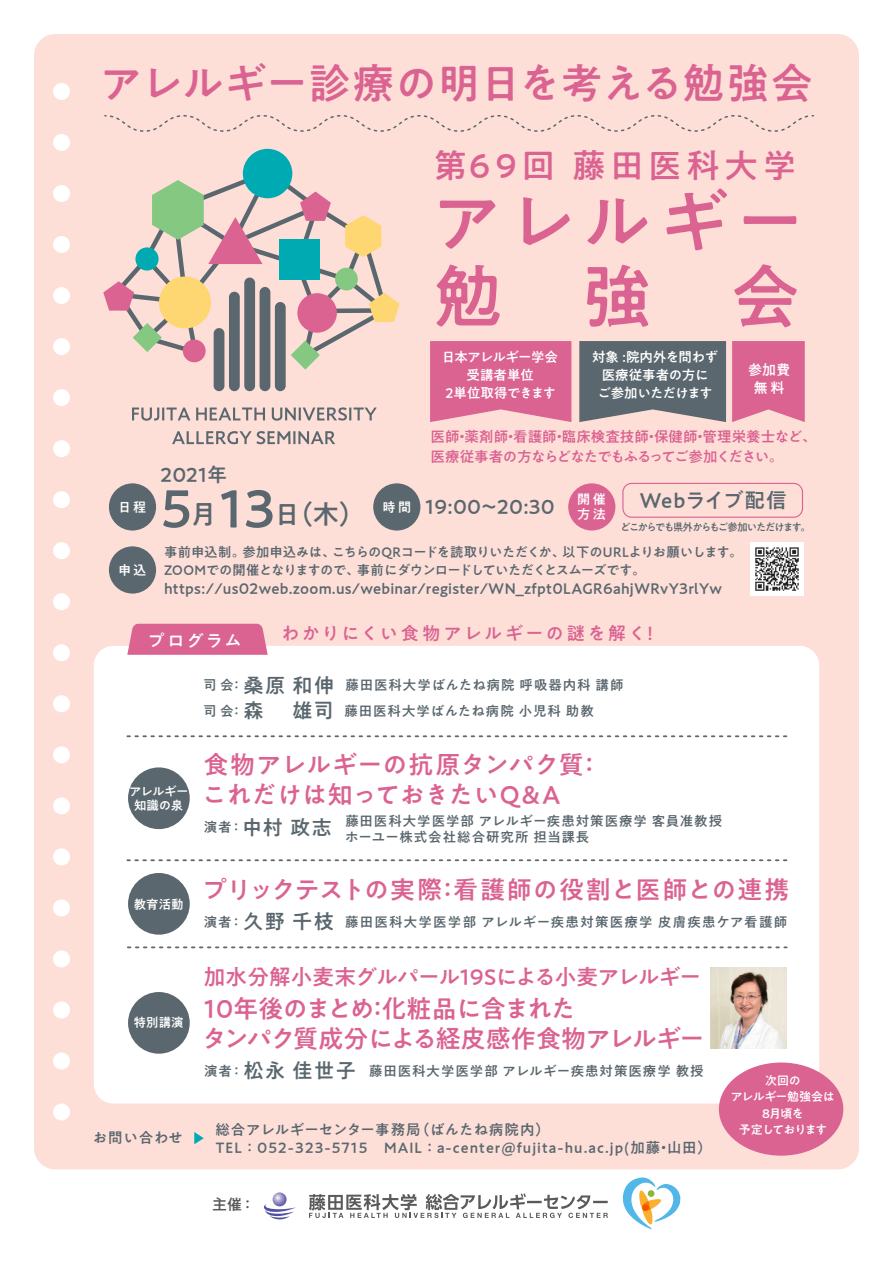
<style>
.page{position:relative;width:893px;height:1263px;background:#fff}
.page>*{position:absolute;margin:0;border:0;box-sizing:border-box;transform-origin:0 0}
.t1{font:500 69px/75px "PA1 Gothic Std";letter-spacing:.115em;color:#db6392}
.t2{font:500 42px "PA1 Gothic Std";letter-spacing:-.005em;color:#db6392}
.t3{font:500 33.3px "PA1 Gothic Std";letter-spacing:.15em;color:#db6392}
.t4{font:500 26.25px "PA1 Gothic Std";color:#5a676e}
.t5{font:500 25.05px/30px "PA1 Gothic Std";letter-spacing:-.005em;color:#db6392}
.t6{font:500 25.05px/30px "PA1 Gothic Std";letter-spacing:-.035em;color:#db6392}
.t7{font:500 21.75px "PA1 Gothic Std";letter-spacing:-.025em;color:#db6392}
.t8{font:500 20.55px "PA1 Gothic Std";letter-spacing:-.015em;color:#5a676e}
.t9{font:500 20.25px "PA1 Gothic Std";color:#5a676e}
.t10{font:500 19.65px "PA1 Gothic Std";color:#5a676e}
.t11{font:500 18px "PA1 Gothic Std";letter-spacing:.14em;color:#db6392}
.t12{font:500 17.1px "PA1 Gothic Std";letter-spacing:.125em;color:#fff}
.t13{font:500 15px "PA1 Gothic Std";color:#5a5a5d}
.t14{font:500 14.85px "PA1 Gothic Std";letter-spacing:.015em;color:#5a676e}
.t15{font:500 14.55px/18.5px "PA1 Gothic Std";letter-spacing:.07em;color:#5a676e}
.t16{font:500 14.55px/19.5px "PA1 Gothic Std";letter-spacing:-.005em;color:#db6392}
.t17{font:500 14.1px/18px "PA1 Gothic Std";color:#fff;text-align:center}
.t18{font:500 13.5px/25.5px "PA1 Gothic Std";letter-spacing:.07em;color:#5a676e}
.t19{font:500 13.5px/18px "PA1 Gothic Std";letter-spacing:-.02em;color:#fff;text-align:center}
.t20{font:500 13.5px "PA1 Gothic Std";letter-spacing:.09em;color:#5a676e}
.t21{font:500 13.35px/17.9px "PA1 Gothic Std";letter-spacing:-.045em;color:#5a676e}
.t22{font:500 13.2px "PA1 Gothic Std";letter-spacing:.18em;color:#fff}
.t23{font:500 12.45px/14.2px "PA1 Gothic Std";letter-spacing:-.03em;color:#fff;text-align:center}
.t24{font:500 12.45px "PA1 Gothic Std";letter-spacing:.005em;color:#fff}
.t25{font:500 12px/16.5px "PA1 Gothic Std";letter-spacing:-.055em;color:#fff;text-align:center}
.t26{font:500 10.5px "PA1 Gothic Std";letter-spacing:-.145em;color:#5a676e}
.s1{font-size:52.5px}
.s2{font-size:13.2px;color:#fff}
.s3{font-size:20.25px}
.s4{font-size:13.5px}
</style>
<div class="page">
<div style="left:34px;top:34px;width:825px;height:1135px;background:#fddfd8"></div>
<svg style="left:103px;top:114px;width:712px;height:19px;background:#f6d9d3"></svg>
<div style="left:94px;top:646px;width:725px;height:457px;background:#fff;border-radius:19px"></div>
<svg style="left:430px;top:341px;width:141px;height:81px;background:#dd6c97"></svg>
<svg style="left:732px;top:341px;width:73px;height:81px;background:#dd6d97"></svg>
<svg style="left:579px;top:341px;width:147px;height:81px;background:#667076"></svg>
<svg style="left:273px;top:1192px;width:14px;height:14px"></svg>
<svg style="left:264px;top:1204px;width:31px;height:15px"></svg>
<svg style="left:309px;top:1193px;width:299px;height:25px"></svg>
<svg style="left:623px;top:1177px;width:57px;height:52px"></svg>
<svg style="left:127px;top:624px;width:141px;height:31px;background:#dc6a96"></svg>
<div style="left:214px;top:328px;width:10px;height:63px;background:#5a676e;border-radius:5px"></div>
<div style="left:229px;top:292px;width:11px;height:99px;background:#5a676e;border-radius:5px"></div>
<div style="left:244px;top:278px;width:11px;height:113px;background:#5a676e;border-radius:5px"></div>
<div style="left:260px;top:287px;width:10px;height:104px;background:#5a676e;border-radius:5px"></div>
<div style="left:275px;top:302px;width:11px;height:89px;background:#5a676e;border-radius:5px"></div>
<svg style="left:113px;top:170px;width:275px;height:187px;background:#e0c9c5"></svg>
<svg style="left:132px;top:407px;width:58px;height:14px"></svg>
<svg style="left:196px;top:407px;width:69px;height:13px"></svg>
<svg style="left:272px;top:407px;width:105px;height:14px"></svg>
<svg style="left:172px;top:431px;width:163px;height:13px;background:#c0b2b0"></svg>
<div style="left:243px;top:149px;width:49px;height:49px;background:#00aab3;border-radius:50%"></div>
<div style="left:135px;top:247px;width:24px;height:24px;background:#00aab3;border-radius:50%"></div>
<div style="left:159px;top:276px;width:52px;height:52px;background:#fed672;border-radius:50%"></div>
<div style="left:183px;top:339px;width:23px;height:23px;background:#db6392;border-radius:50%"></div>
<div style="left:297px;top:293px;width:40px;height:40px;background:#db6392;border-radius:50%"></div>
<div style="left:335px;top:268px;width:23px;height:22px;background:#84c882;border-radius:50%"></div>
<div style="left:279px;top:239px;width:41px;height:41px;background:#00aab3"></div>
<svg style="left:133px;top:323px;width:29px;height:29px"></svg>
<svg style="left:291px;top:340px;width:29px;height:30px"></svg>
<svg style="left:300px;top:192px;width:31px;height:29px"></svg>
<svg style="left:369px;top:293px;width:31px;height:29px"></svg>
<svg style="left:103px;top:281px;width:31px;height:30px"></svg>
<svg style="left:152px;top:180px;width:110px;height:84px;background:#c4bcae"></svg>
<svg style="left:345px;top:215px;width:36px;height:42px;background:#f9d589"></svg>
<svg style="left:194px;top:1132px;width:10px;height:12px"></svg>
<div style="left:719px;top:1062px;width:124px;height:94px;background:#db6392;border-radius:50%"></div>
<div style="left:109px;top:483px;width:47px;height:47px;background:#5a676e;border-radius:50%"></div>
<div style="left:373px;top:483px;width:47px;height:47px;background:#5a676e;border-radius:50%"></div>
<div style="left:109px;top:546px;width:47px;height:47px;background:#5a676e;border-radius:50%"></div>
<div style="left:622px;top:483px;width:181px;height:35px;border:1px solid #db6392;border-radius:9px"></div>
<div style="left:568px;top:483px;width:47px;height:47px;background:#db6392;border-radius:50%"></div>
<svg style="left:127px;top:859px;width:660px;height:2px"></svg>
<svg style="left:127px;top:735px;width:660px;height:2px"></svg>
<svg style="left:128px;top:946px;width:659px;height:2px"></svg>
<div style="left:128px;top:767px;width:62px;height:62px;background:#5a676e;border-radius:50%"></div>
<div style="left:128px;top:873px;width:62px;height:62px;background:#5a676e;border-radius:50%"></div>
<div style="left:128px;top:992px;width:62px;height:62px;background:#5a676e;border-radius:50%"></div>
<img style="left:711px;top:967px;width:76px;height:82px">
<img style="left:750px;top:542px;width:53px;height:53px">
<h2 class="t2" style="left:100px;top:58px;width:714px">アレルギー診療の明日を考える勉強会</h2>
<h3 class="t3" style="left:434px;top:146px;width:364px">第69回 藤田医科大学</h3>
<h1 class="t1" style="left:433px;top:190px;width:373px">アレルギー勉強会</h1>
<p class="t19" style="left:442px;top:349px;width:118px">日本アレルギー学会受講者単位<br>2単位取得できます</p>
<p class="t19" style="left:592px;top:349px;width:128px">対象 :院内外を問わず医療従事者の方に<br>ご参加いただけます</p>
<p class="t17" style="left:748px;top:362px;width:44px">参加費無料</p>
<p class="t22" style="left:118px;top:499px;width:30px">日程</p>
<p class="t22" style="left:118px;top:562px;width:30px">申込</p>
<p class="t16" style="left:431px;top:428px;width:388px">医師・薬剤師・看護師・臨床検査技師・保健師・管理栄養士など、医療従事者の方ならどなたでもふるってご参加ください。</p>
<h3 class="t10" style="left:161px;top:463px;width:68px">2021年</h3>
<h3 class="t4" style="left:161px;top:499px;width:206px"><span class="s1">5</span>月<span class="s1">13</span>日（木）</h3>
<h3 class="t10" style="left:382px;top:495px;width:174px"><span class="s2">時間</span> 19:00～20:30</h3>
<p class="t22" style="left:577px;top:492px;width:30px">開催</p>
<h3 class="t8" style="left:639px;top:488px;width:149px">Webライブ配信</h3>
<p class="t22" style="left:577px;top:506px;width:30px">方法</p>
<p class="t26" style="left:620px;top:521px;width:192px">どこからでも県外からもご参加いただけます。</p>
<p class="t21" style="left:164px;top:544px;width:580px">事前申込制。参加申込みは、こちらのQRコードを読取りいただくか、以下のURLよりお願いします。<br>ZOOMでの開催となりますので、事前にダウンロードしていただくとスムーズです。</p>
<p class="t14" style="left:164px;top:580px;width:560px">https://us02web.zoom.us/webinar/register/WN_zfpt0LAGR6ahjWRvY3rlYw</p>
<p class="t12" style="left:148px;top:631px;width:96px">プログラム</p>
<h3 class="t11" style="left:281px;top:622px;width:379px">わかりにくい食物アレルギーの謎を解く！</h3>
<p class="t23" style="left:129px;top:785px;width:61px">アレルギー知識の泉</p>
<p class="t24" style="left:134px;top:897px;width:51px">教育活動</p>
<p class="t24" style="left:134px;top:1015px;width:51px">特別講演</p>
<p class="t15" style="left:93px;top:1129px;width:92px">お問い合わせ</p>
<p class="t18" style="left:203px;top:673px;width:422px">司会： <span class="s3">桑原 和伸</span> 藤田医科大学ばんたね病院 呼吸器内科 講師司会： <span class="s3">森　 雄司</span> 藤田医科大学ばんたね病院 小児科 助教</p>
<h3 class="t5" style="left:202px;top:751px;width:402px">食物アレルギーの抗原タンパク質：これだけは知っておきたいQ＆A</h3>
<h3 class="t9" style="left:204px;top:815px;width:130px"><span class="s4">演者：</span> 中村政志</h3>
<p class="t18" style="left:345px;top:813px;width:379px;line-height:16.5px">藤田医科大学医学部 アレルギー疾患対策医療学 客員准教授ホーユー株式会社総合研究所 担当課長</p>
<h3 class="t5" style="left:202px;top:877px;width:589px">プリックテストの実際：看護師の役割と医師との連携</h3>
<p class="t20" style="left:204px;top:913px;width:585px">演者： <span class="s3">久野 千枝</span> 藤田医科大学医学部 アレルギー疾患対策医療学 皮膚疾患ケア看護師</p>
<h3 class="t7" style="left:204px;top:964px;width:499px">加水分解小麦末グルパール19Sによる小麦アレルギー</h3>
<h3 class="t6" style="left:202px;top:996px;width:504px">10年後のまとめ：化粧品に含まれた<br>タンパク質成分による経皮感作食物アレルギー</h3>
<p class="t18" style="left:204px;top:1059px;width:501px">演者： <span class="s3">松永 佳世子</span> 藤田医科大学医学部 アレルギー疾患対策医療学 教授</p>
<p class="t15" style="left:215px;top:1121px;width:498px">総合アレルギーセンター事務局（ばんたね病院内）<br>TEL ： 052-323-5715　MAIL ： a-center@fujita-hu.ac.jp(加藤・山田）</p>
<p class="t13" style="left:212px;top:1196px;width:45px">主催 ：</p>
<p class="t25" style="left:731px;top:1073px;width:106px">次回の<br>アレルギー勉強会は<br>8月頃を<br>予定しております</p>
</div>
